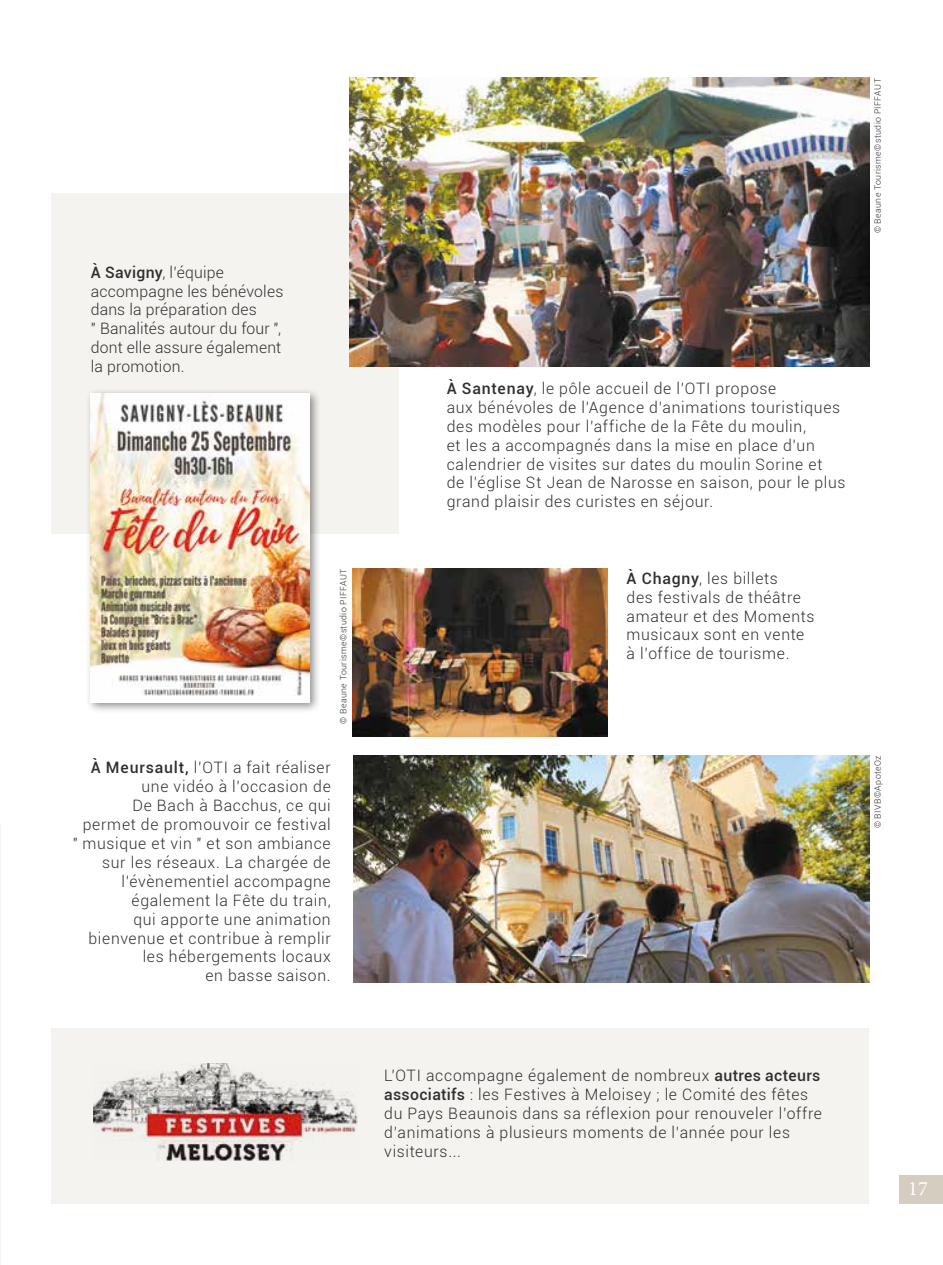
<style>
.page{position:relative;width:943px;height:1265px;background:#fff}
.page>*{position:absolute;margin:0;border:0;box-sizing:border-box;transform-origin:0 0}
.t1{font:20.47px "Minion Pro";color:#fff}
.t2{font:300 15.75px/18.9px "Roboto";letter-spacing:.045em;color:#2f2f30}
.t3{font:300 15.75px/18.9px "Roboto";letter-spacing:.015em;color:#2f2f30}
.t4{font:300 8.75px "Roboto";letter-spacing:.05em;color:#2f2f30}
.s1{font-weight:500}
</style>
<div class="page">
<hr style="left:0;top:825px;width:1px;height:440px;background:#f5f3ef">
<div style="left:52px;top:193px;width:347px;height:341px;background:#f5f3ef"></div>
<div style="left:52px;top:1028px;width:817px;height:176px;background:#f5f3ef"></div>
<div style="left:85px;top:388px;width:235px;height:326px;background:#000;opacity:.45"></div>
<img style="left:91px;top:394px;width:218px;height:128px">
<div style="left:899px;top:1175px;width:44px;height:29px;background:#d5cec0"></div>
<svg style="left:85px;top:522px;width:784px;height:461px"></svg>
<img style="left:93px;top:1063px;width:264px;height:97px">
<img style="left:353px;top:569px;width:254px;height:168px">
<img style="left:350px;top:78px;width:519px;height:288px">
<img style="left:353px;top:755px;width:516px;height:227px">
<p class="t3" style="left:91px;top:262px;width:194px"><span class="s1">À Savigny</span>, l’équipe accompagne les bénévoles dans la préparation des<br>" Banalités autour du four ", dont elle assure également la promotion.</p>
<p class="t4" style="left:337px;top:724px;width:157px;rotate:-90deg">© Beaune Tourisme©studio PIFFAUT</p>
<p class="t2" style="left:73px;top:758px;width:259px;text-align:right"><span class="s1">À Meursault,</span> l’OTI a fait réaliser une vidéo à l’occasion de<br>De Bach à Bacchus, ce qui<br>permet de promouvoir ce festival<br>" musique et vin " et son ambiance sur les réseaux. La chargée de l’évènementiel accompagne également la Fête du train,<br>qui apporte une animation bienvenue et contribue à remplir les hébergements locaux<br>en basse saison.</p>
<p class="t4" style="left:871px;top:233px;width:157px;rotate:-90deg">© Beaune Tourisme©studio PIFFAUT</p>
<p class="t2" style="left:446px;top:378px;width:400px"><span class="s1">À Santenay</span>, le pôle accueil de l’OTI propose<br>aux bénévoles de l’Agence d’animations touristiques des modèles pour l’affiche de la Fête du moulin,<br>et les a accompagnés dans la mise en place d’un calendrier de visites sur dates du moulin Sorine et<br>de l’église St Jean de Narosse en saison, pour le plus grand plaisir des curistes en séjour.</p>
<p class="t2" style="left:626px;top:568px;width:189px"><span class="s1">À Chagny</span>, les billets<br>des festivals de théâtre amateur et des Moments musicaux sont en vente à l’office de tourisme.</p>
<p class="t4" style="left:871px;top:828px;width:74px;rotate:-90deg">© BIVB©ApoteOz</p>
<p class="t2" style="left:384px;top:1065px;width:439px">L’OTI accompagne également de nombreux <span class="s1">autres acteurs associatifs</span> : les Festives à Meloisey ; le Comité des fêtes du Pays Beaunois dans sa réflexion pour renouveler l’offre d’animations à plusieurs moments de l’année pour les visiteurs...</p>
<p class="t1" style="left:908px;top:1174px;width:21px">17</p>
</div>
